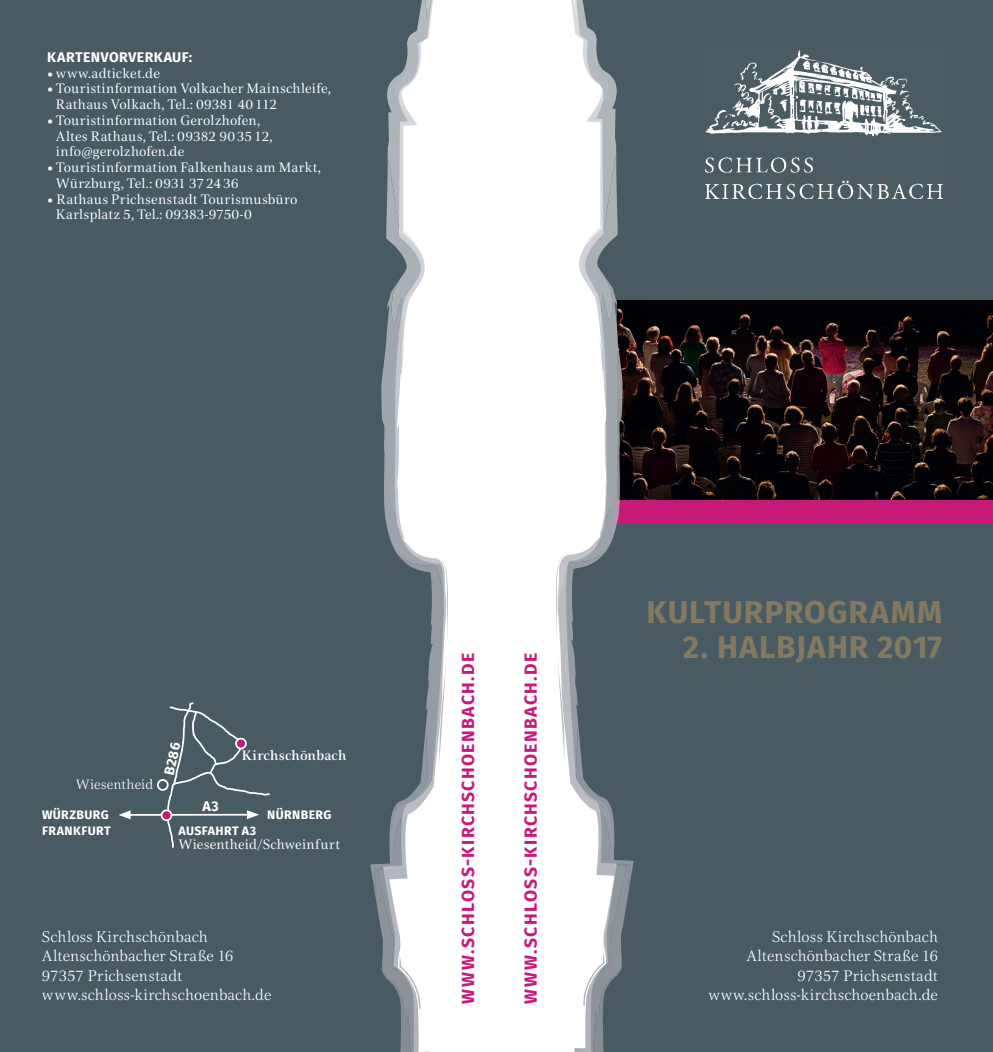
<style>
.page{position:relative;width:993px;height:1052px;background:#fff}
.page>*{position:absolute;margin:0;border:0;box-sizing:border-box;transform-origin:0 0}
.t1{font:700 31.5px "Fira Sans OT";letter-spacing:.03em;color:#827960}
.t2{font:700 17.5px "Fira Sans OT";letter-spacing:.08em;color:#c71a78}
.t3{font:300 15.75px "Civita";letter-spacing:.005em;color:#fff}
.t4{font:14px "Civita";letter-spacing:.01em;color:#fff}
.t5{font:700 14px "Fira Sans OT";letter-spacing:.03em;color:#fff}
.t6{font:500 14px "Civita";letter-spacing:.01em;color:#fff}
.t7{font:300 14px "Civita";letter-spacing:.01em;color:#fff}
.t8{font:700 12.25px "Fira Sans OT";letter-spacing:.035em;color:#fff}
</style>
<div class="page">
<div style="left:0;top:0;width:339px;height:1052px;background:#485a62"></div>
<div style="left:665px;top:0;width:327px;height:1052px;background:#485a62"></div>
<img style="left:665px;top:300px;width:327px;height:200px">
<div style="left:705px;top:51px;width:236px;height:157px;background:#485a62"></div>
<img style="left:705px;top:51px;width:236px;height:147px">
<div style="left:613px;top:500px;width:379px;height:23px;background:#c71a78"></div>
<svg style="left:556px;top:0;width:109px;height:1052px"></svg>
<svg style="left:339px;top:0;width:109px;height:1052px"></svg>
<hr style="left:128px;top:814px;width:121px;height:2px;background:#fff">
<svg style="left:118px;top:810px;width:13px;height:9px"></svg>
<div style="left:157px;top:779px;width:11px;height:12px;border:2px solid #fff;border-radius:50%"></div>
<svg style="left:165px;top:700px;width:106px;height:149px;background:#53646b"></svg>
<div style="left:236px;top:738px;width:10px;height:10px;background:#c71a78;border-radius:50%"></div>
<div style="left:235px;top:738px;width:12px;height:11px;border:2px solid #fff;border-radius:50%"></div>
<div style="left:161px;top:810px;width:10px;height:10px;background:#c71a78;border-radius:50%"></div>
<div style="left:161px;top:809px;width:11px;height:12px;border:2px solid #fff;border-radius:50%"></div>
<p class="t5" style="left:47px;top:47px;width:146px">KARTENVORVERKAUF:</p>
<p class="t4" style="left:47px;top:64px;width:114px">• www.adticket.de</p>
<p class="t4" style="left:47px;top:79px;width:285px">• Touristinformation Volkacher Mainschleife,</p>
<p class="t4" style="left:56px;top:95px;width:223px">Rathaus Volkach, Tel.: 09381 40112</p>
<p class="t4" style="left:47px;top:111px;width:214px">• Touristinformation Gerolzhofen,</p>
<p class="t4" style="left:56px;top:127px;width:218px">Altes Rathaus, Tel.: 09382 903512,</p>
<p class="t4" style="left:56px;top:142px;width:130px">info@gerolzhofen.de</p>
<p class="t4" style="left:47px;top:158px;width:275px">• Touristinformation Falkenhaus am Markt,</p>
<p class="t4" style="left:56px;top:174px;width:184px">Würzburg, Tel.: 0931 372436</p>
<p class="t4" style="left:47px;top:190px;width:252px">• Rathaus Prichsenstadt Tourismusbüro</p>
<p class="t4" style="left:56px;top:205px;width:197px">Karlsplatz 5, Tel.: 09383-9750-0</p>
<p class="t7" style="left:76px;top:775px;width:79px">Wiesentheid</p>
<p class="t8" style="left:42px;top:806px;width:68px">WÜRZBURG</p>
<p class="t8" style="left:42px;top:822px;width:70px">FRANKFURT</p>
<p class="t5" style="left:159px;top:772px;width:34px;rotate:-77deg">B286</p>
<p class="t6" style="left:242px;top:746px;width:106px">Kirchschönbach</p>
<p class="t5" style="left:202px;top:796px;width:18px">A3</p>
<p class="t8" style="left:267px;top:806px;width:66px">NÜRNBERG</p>
<p class="t8" style="left:178px;top:822px;width:79px">AUSFAHRT A3</p>
<p class="t4" style="left:178px;top:835px;width:163px">Wiesentheid/Schweinfurt</p>
<p class="t3" style="left:42px;top:926px;width:167px">Schloss Kirchschönbach</p>
<p class="t3" style="left:42px;top:945px;width:193px">Altenschönbacher Straße 16</p>
<p class="t3" style="left:42px;top:965px;width:142px">97357 Prichsenstadt</p>
<p class="t3" style="left:42px;top:984px;width:231px">www.schloss-kirchschoenbach.de</p>
<p class="t2" style="left:455px;top:1003px;width:352px;rotate:-90deg">WWW.SCHLOSS-KIRCHSCHOENBACH.DE</p>
<p class="t2" style="left:518px;top:1003px;width:352px;rotate:-90deg">WWW.SCHLOSS-KIRCHSCHOENBACH.DE</p>
<p class="t1" style="left:646px;top:590px;width:297px">KULTURPROGRAMM</p>
<p class="t1" style="left:682px;top:625px;width:261px">2. HALBJAHR 2017</p>
<p class="t3" style="left:771px;top:926px;width:167px">Schloss Kirchschönbach</p>
<p class="t3" style="left:746px;top:945px;width:193px">Altenschönbacher Straße 16</p>
<p class="t3" style="left:797px;top:965px;width:142px">97357 Prichsenstadt</p>
<p class="t3" style="left:708px;top:984px;width:231px">www.schloss-kirchschoenbach.de</p>
</div>
